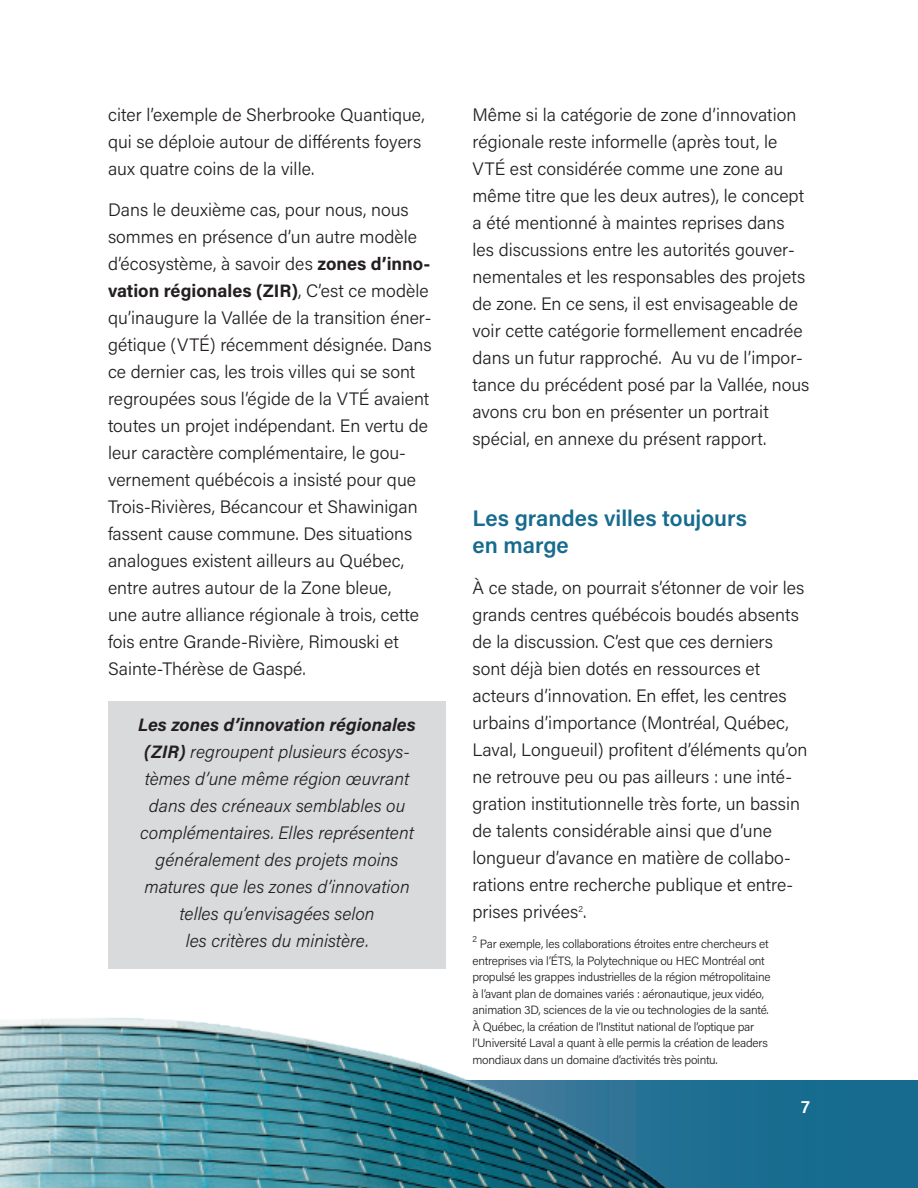
<style>
.page{position:relative;width:918px;height:1188px;background:#fff}
.page>*{position:absolute;margin:0;border:0;box-sizing:border-box;transform-origin:0 0}
.t1{font:22.5px/27px "Acumin Variable Concept";letter-spacing:.045em;color:#166b8e}
.t2{font:18px/27px "Acumin Variable Concept";letter-spacing:.01em;color:#231f20}
.t3{font:18px "Acumin Variable Concept";color:#fff}
.t4{font:12px/16.5px "Acumin Variable Concept";letter-spacing:-.01em;color:#231f20}
.t5{font:9px "Acumin Variable Concept";color:#231f20}
</style>
<div class="page">
<img style="left:0;top:1018px;width:918px;height:170px">
<div style="left:108px;top:701px;width:338px;height:268px;background:#d9dadc"></div>
<p class="t2" style="left:108px;top:101px;width:318px">citer l’exemple de Sherbrooke Quantique, qui se déploie autour de différents foyers aux quatre coins de la ville.</p>
<p class="t2" style="left:108px;top:195px;width:325px">Dans le deuxième cas, pour nous, nous sommes en présence d’un autre modèle d’écosystème, à savoir des zones d’ inno&shy;vation régionales (ZIR), C’est ce modèle qu’inaugure la Vallée de la transition éner&shy;gétique (VTÉ) récemment désignée. Dans ce dernier cas, les trois villes qui se sont regroupées sous l’égide de la VTÉ avaient toutes un projet indépendant. En vertu de leur caractère complémentaire, le gou&shy;vernement québécois a insisté pour que Trois-Rivières, Bécancour et Shawinigan fassent cause commune. Des situations analogues existent ailleurs au Québec, entre autres autour de la Zone bleue,<br>une autre alliance régionale à trois, cette fois entre Grande-Rivière, Rimouski et Sainte-Thérèse de Gaspé.</p>
<p class="t2" style="left:138px;top:711px;width:278px;text-align:center">Les zones d’innovation régionales (ZIR) regroupent plusieurs écosys&shy;tèmes d’une même région œuvrant dans des créneaux semblables ou complémentaires. Elles représentent généralement des projets moins matures que les zones d’innovation telles qu’envisagées selon<br>les critères du ministère.</p>
<p class="t2" style="left:473px;top:101px;width:338px">Même si la catégorie de zone d’innovation régionale reste informelle (après tout, le VTÉ est considérée comme une zone au même titre que les deux autres), le concept a été mentionné à maintes reprises dans les discussions entre les autorités gouver&shy;nementales et les responsables des projets de zone. En ce sens, il est envisageable de voir cette catégorie formellement encadrée dans un futur rapproché. Au vu de l’impor&shy;tance du précédent posé par la Vallée, nous avons cru bon en présenter un portrait spécial, en annexe du présent rapport.</p>
<p class="t1" style="left:472px;top:504px;width:275px">Les grandes villes toujours en marge</p>
<p class="t2" style="left:472px;top:573px;width:336px">À ce stade, on pourrait s’étonner de voir les grands centres québécois boudés absents de la discussion. C’est que ces derniers sont déjà bien dotés en ressources et acteurs d’innovation. En effet, les centres urbains d’importance (Montréal, Québec, Laval, Longueuil) profitent d’éléments qu’on ne retrouve peu ou pas ailleurs : une inté&shy;gration institutionnelle très forte, un bassin de talents considérable ainsi que d’une longueur d’avance en matière de collabo&shy;rations entre recherche publique et entre&shy;prises privées<sup>2</sup>.</p>
<p class="t5" style="left:472px;top:933px;width:6px">2</p>
<p class="t4" style="left:472px;top:935px;width:299px;text-indent:7px">Par exemple, les collaborations étroites entre chercheurs et entreprises via l’ÉTS, la Polytechnique ou HEC Montréal ont propulsé les grappes industrielles de la région métropolitaine à l’avant plan de domaines variés : aéronautique, jeux vidéo, animation 3D, sciences de la vie ou technologies de la santé.<br>À Québec, la création de l’Institut national de l’optique par l’Université Laval a quant à elle permis la création de leaders mondiaux dans un domaine d’activités très pointu.</p>
<p class="t3" style="left:801px;top:1095px;width:10px">7</p>
</div>
